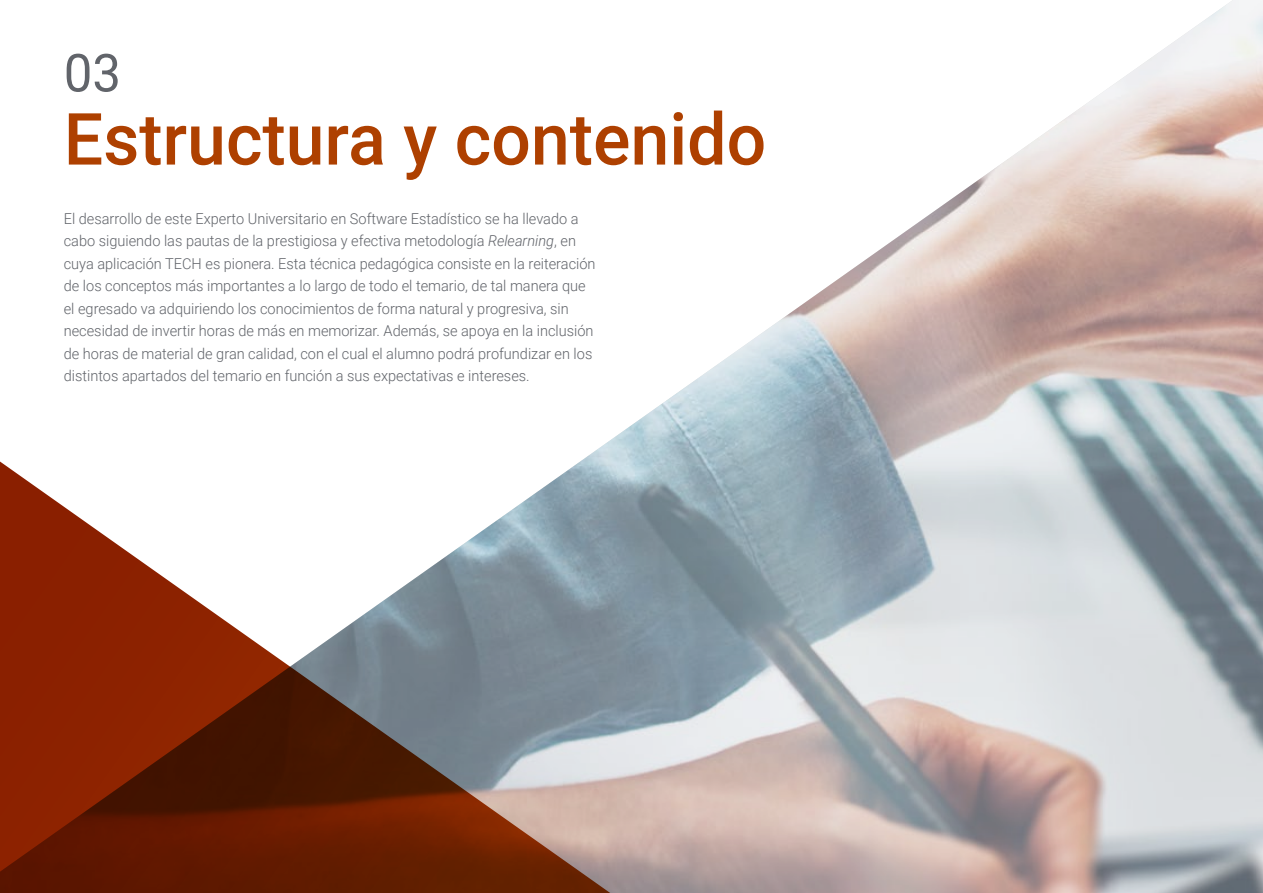
<style>
.page{position:relative;width:1263px;height:893px;background:#fff}
.page>*{position:absolute;margin:0;border:0;box-sizing:border-box;transform-origin:0 0}
.t1{font:500 72px "Roboto";color:#ae4000}
.t2{font:52.5px "Roboto";color:#61646a}
.t3{font:300 15px/22.5px "Roboto";color:#61646a}
.s1{font-style:italic}
</style>
<div class="page">
<img style="left:602px;top:0;width:661px;height:893px">
<svg style="left:0;top:446px;width:640px;height:447px"></svg>
<h2 class="t2" style="left:64px;top:36px;width:59px">03</h2>
<h1 class="t1" style="left:64px;top:89px;width:704px">Estructura y contenido</h1>
<p class="t3" style="left:64px;top:207px;width:533px">El desarrollo de este Experto Universitario en Software Estadístico se ha llevado a cabo siguiendo las pautas de la prestigiosa y efectiva metodología <span class="s1">Relearning</span>, en cuya aplicación TECH es pionera. Esta técnica pedagógica consiste en la reiteración de los conceptos más importantes a lo largo de todo el temario, de tal manera que el egresado va adquiriendo los conocimientos de forma natural y progresiva, sin necesidad de invertir horas de más en memorizar. Además, se apoya en la inclusión de horas de material de gran calidad, con el cual el alumno podrá profundizar en los distintos apartados del temario en función a sus expectativas e intereses.</p>
</div>
